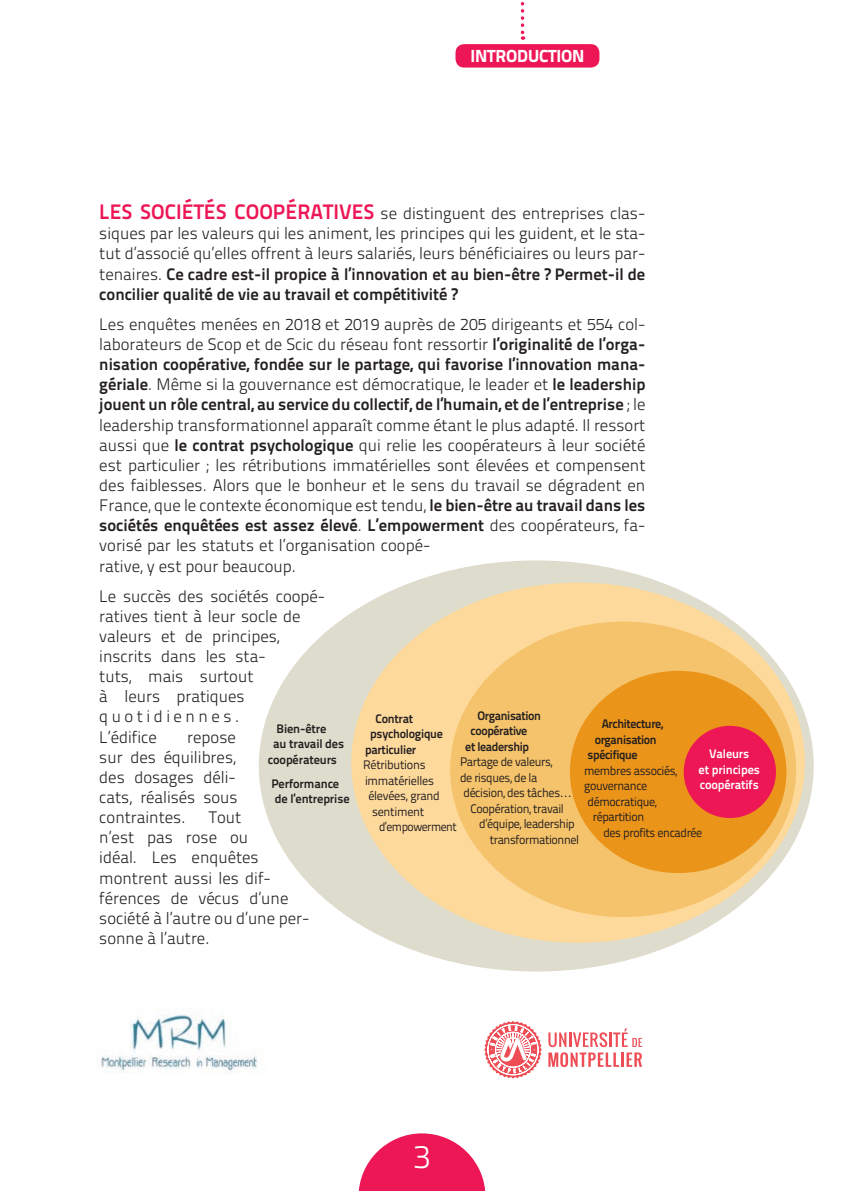
<style>
.page{position:relative;width:844px;height:1191px;background:#fff}
.page>*{position:absolute;margin:0;border:0;box-sizing:border-box;transform-origin:0 0}
.t1{font:32.9px "Titillium Text 14 L 250 wt";color:#fff}
.t2{font:17.5px "Titillium Text 14 L 999 wt";letter-spacing:-.01em;color:#fff}
.t3{font:16.62px/20.1px "Titillium Text 14 L 250 wt";color:#231f20}
.t4{font:16.62px/20.1px "Titillium Text 14 L 800 wt";color:#231f20}
.t5{font:12.42px "Titillium Text 14 L 400 wt";letter-spacing:-.03em;color:#231f20}
.t6{font:12.42px/15.4px "Titillium Text 14 L 800 wt";letter-spacing:-.02em;color:#231f20}
.t7{font:12.42px/15.4px "Titillium Text 14 L 800 wt";letter-spacing:-.01em;color:#fff;text-align:center}
.t8{font:12.42px "Titillium Text 14 L 400 wt";letter-spacing:-.03em;color:#231f20;scale:.95 1}
.s1{font-family:"Titillium Text 14 L 800 wt";font-size:21px;color:#ed1756}
.s2{font-family:"Titillium Text 14 L 250 wt"}
.s3{font-family:"Titillium Text 14 L 800 wt"}
</style>
<div class="page">
<svg style="left:520px;top:2px;width:4px;height:38px"></svg>
<svg style="left:358px;top:1133px;width:127px;height:58px"></svg>
<div style="left:455px;top:44px;width:144px;height:24px;background:#ed1756;border-radius:9px"></div>
<div style="left:259px;top:560px;width:554px;height:411px;background:#dedccc;border-radius:50%"></div>
<div style="left:351px;top:582px;width:453px;height:360px;background:#fed99c;border-radius:50%"></div>
<div style="left:450px;top:621px;width:346px;height:296px;background:#f5c36b;border-radius:50%"></div>
<div style="left:569px;top:671px;width:217px;height:202px;background:#eb941a;border-radius:50%"></div>
<div style="left:683px;top:726px;width:92px;height:92px;background:#ed1756;border-radius:50%"></div>
<img style="left:101px;top:1014px;width:157px;height:59px">
<svg style="left:484px;top:1021px;width:57px;height:57px"></svg>
<svg style="left:548px;top:1028px;width:94px;height:39px"></svg>
<p class="t2" style="left:470px;top:45px;width:115px">INTRODUCTION</p>
<p class="t3" style="left:99px;top:203px;width:547px;text-align:justify"><span class="s1">LES SOCIÉTÉS COOPÉRATIVES</span> se distinguent des entreprises clas&shy;siques par les valeurs qui les animent, les principes qui les guident, et le sta&shy;tut d’associé qu’elles offrent à leurs salariés, leurs bénéficiaires ou leurs par-</p>
<p class="t4" style="left:99px;top:264px;width:547px"><span class="s2">tenaires.</span> Ce cadre est-il propice à l’innovation et au bien-être ? Permet-il de concilier qualité de vie au travail et compétitivité ?</p>
<p class="t3" style="left:99px;top:314px;width:547px">Les enquêtes menées en 2018 et 2019 auprès de 205 dirigeants et 554 col&shy;laborateurs de Scop et de Scic du réseau font ressortir <span class="s3">l’originalité de l’orga-</span></p>
<p class="t4" style="left:99px;top:354px;width:547px">nisation coopérative, fondée sur le partage, qui favorise l’innovation mana-</p>
<p class="t3" style="left:99px;top:374px;width:547px"><span class="s3">gériale</span>. Même si la gouvernance est démocratique, le leader et <span class="s3">le leadership</span></p>
<p class="t4" style="left:99px;top:394px;width:547px">jouent un rôle central, au service du collectif, de l’humain, et de l’entreprise <span class="s2">; le</span></p>
<p class="t3" style="left:99px;top:415px;width:547px;text-align:justify">leadership transformationnel apparaît comme étant le plus adapté. Il ressort aussi que <span class="s3">le contrat psychologique</span> qui relie les coopérateurs à leur société est particulier ; les rétributions immatérielles sont élevées et compensent des faiblesses. Alors que le bonheur et le sens du travail se dégradent en France, que le contexte économique est tendu, <span class="s3">le bien-être au travail dans les</span></p>
<p class="t4" style="left:99px;top:515px;width:547px">sociétés enquêtées est assez élevé<span class="s2">.</span> L’empowerment <span class="s2">des coopérateurs, fa-</span></p>
<p class="t3" style="left:99px;top:535px;width:332px">vorisé par les statuts et l’organisation coopé&shy;rative, y est pour beaucoup.</p>
<p class="t3" style="left:99px;top:586px;width:227px">Le succès des sociétés coopé&shy;ratives tient à leur socle de valeurs et de principes, inscrits dans les sta-<br>tuts, mais surtout<br>à leurs pratiques quotidiennes.<br>L’édifice</p>
<p class="t6" style="left:477px;top:707px;width:65px">Organisation</p>
<p class="t6" style="left:470px;top:723px;width:58px">coopérative</p>
<p class="t6" style="left:465px;top:738px;width:65px">et leadership</p>
<p class="t5" style="left:460px;top:754px;width:94px">Partage de valeurs,</p>
<p class="t5" style="left:460px;top:770px;width:79px">de risques, de la</p>
<p class="t5" style="left:463px;top:785px;width:101px">décision, des tâches…</p>
<p class="t5" style="left:470px;top:801px;width:95px">Coopération, travail</p>
<p class="t5" style="left:479px;top:816px;width:97px">d’équipe, leadership</p>
<p class="t5" style="left:489px;top:831px;width:91px">transformationnel</p>
<p class="t6" style="left:375px;top:710px;width:39px">Contrat</p>
<p class="t6" style="left:370px;top:726px;width:74px">psychologique</p>
<p class="t6" style="left:365px;top:741px;width:53px">particulier</p>
<p class="t5" style="left:363px;top:757px;width:64px">Rétributions</p>
<p class="t5" style="left:365px;top:773px;width:71px">immatérielles</p>
<p class="t5" style="left:368px;top:788px;width:73px">élevées, grand</p>
<p class="t5" style="left:372px;top:804px;width:54px">sentiment</p>
<p class="t8" style="left:379px;top:819px;width:83px">d’empowerment</p>
<p class="t6" style="left:601px;top:716px;width:63px">Architecture,</p>
<p class="t6" style="left:594px;top:731px;width:63px">organisation</p>
<p class="t6" style="left:587px;top:747px;width:51px">spécifique</p>
<p class="t5" style="left:584px;top:763px;width:95px">membres associés,</p>
<p class="t5" style="left:584px;top:778px;width:65px">gouvernance</p>
<p class="t5" style="left:587px;top:794px;width:71px">démocratique,</p>
<p class="t5" style="left:592px;top:809px;width:53px">répartition</p>
<p class="t5" style="left:603px;top:824px;width:100px">des profits encadrée</p>
<p class="t6" style="left:276px;top:720px;width:51px">Bien-être</p>
<p class="t6" style="left:273px;top:736px;width:73px">au travail des</p>
<p class="t6" style="left:268px;top:751px;width:71px">coopérateurs</p>
<p class="t6" style="left:271px;top:775px;width:80px">Performance de l’entreprise</p>
<p class="t3" style="left:99px;top:726px;width:140px;text-align:justify;text-indent:88px">repose sur des équilibres, des dosages déli&shy;cats, réalisés sous contraintes.</p>
<p class="t7" style="left:698px;top:746px;width:63px">Valeurs<br>et principes coopératifs</p>
<p class="t3" style="left:99px;top:807px;width:211px;text-indent:109px">Tout<br>n’est pas rose ou<br>idéal. Les enquêtes montrent aussi les dif&shy;férences de vécus d’une société à l’autre ou d’une per&shy;sonne à l’autre.</p>
<h1 class="t1" style="left:413px;top:1136px;width:19px">3</h1>
</div>
